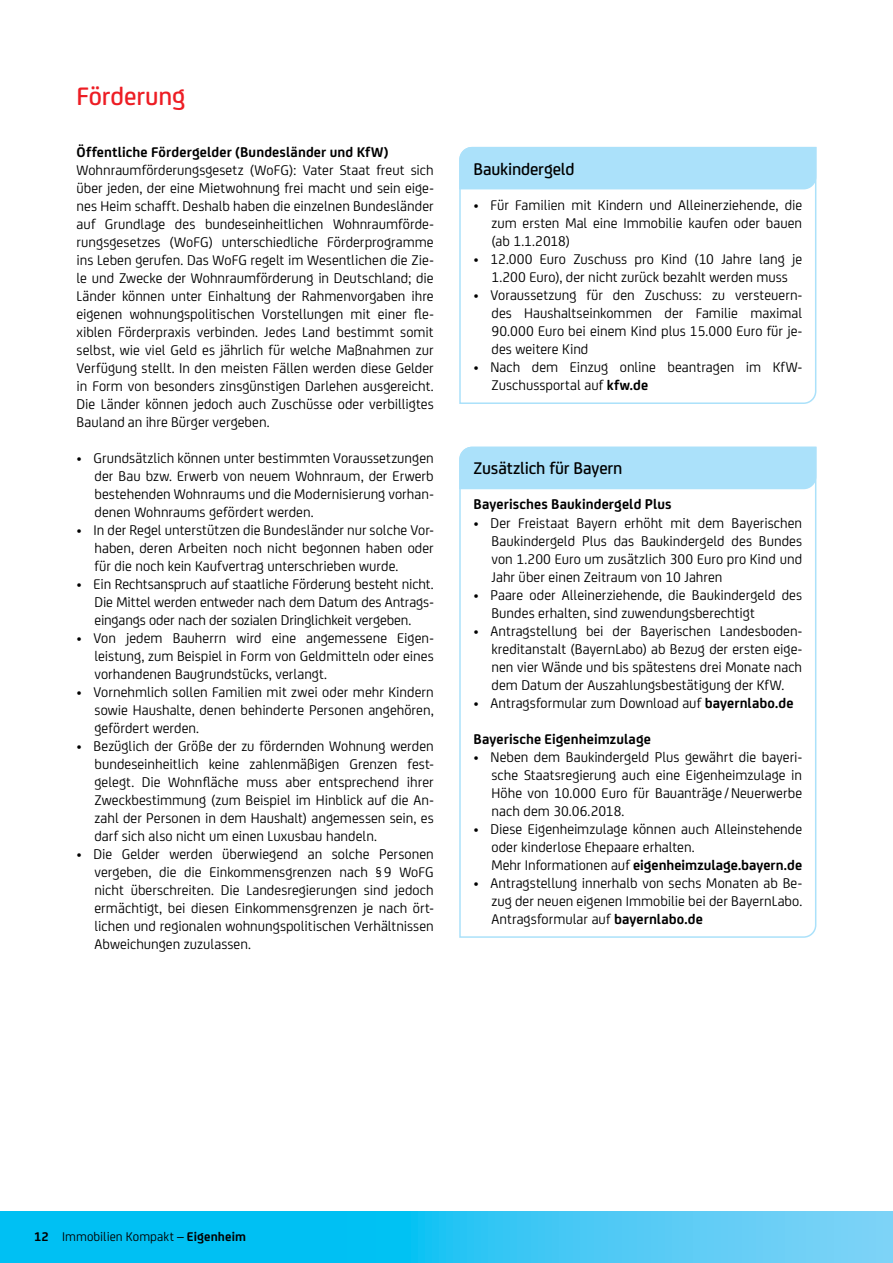
<style>
.page{position:relative;width:893px;height:1263px;background:#fff}
.page>*{position:absolute;margin:0;border:0;box-sizing:border-box;transform-origin:0 0}
.t1{font:500 27px "Uni Credit";letter-spacing:-.005em;color:#ed1d24}
.t2{font:500 18px "Uni Credit";letter-spacing:-.01em;color:#000}
.t3{font:15px/18px "Uni Credit";color:#000;text-align:justify}
.t4{font:700 15px "Uni Credit";letter-spacing:.01em;color:#000}
.t5{font:13.5px "Uni Credit";letter-spacing:.005em;color:#000}
.s1{font-weight:700}
</style>
<div class="page">
<svg style="left:0;top:1212px;width:893px;height:51px;background:#2cc5f4"></svg>
<svg style="left:459px;top:146px;width:358px;height:258px"></svg>
<svg style="left:459px;top:446px;width:358px;height:492px"></svg>
<h1 class="t1" style="left:77px;top:77px;width:110px">Förderung</h1>
<p class="t4" style="left:77px;top:141px;width:314px">Öffentliche Fördergelder (Bundesländer und KfW)</p>
<p class="t3" style="left:77px;top:160px;width:359px">Wohnraumförderungsgesetz (WoFG): Vater Staat freut sich über jeden, der eine Mietwohnung frei macht und sein eige&shy;nes Heim schafft. Deshalb haben die einzelnen Bundesländer auf Grundlage des bundeseinheitlichen Wohnraumförde&shy;rungsgesetzes (WoFG) unterschiedliche Förderprogramme ins Leben gerufen. Das WoFG regelt im Wesentlichen die Zie&shy;le und Zwecke der Wohnraumförderung in Deutschland; die Länder können unter Einhaltung der Rahmenvorgaben ihre eigenen wohnungspolitischen Vorstellungen mit einer fle&shy;xiblen Förderpraxis verbinden. Jedes Land bestimmt somit selbst, wie viel Geld es jährlich für welche Maßnahmen zur Verfügung stellt. In den meisten Fällen werden diese Gelder in Form von besonders zinsgünstigen Darlehen ausgereicht.<br>Die Länder können jedoch auch Zuschüsse oder verbilligtes Bauland an ihre Bürger vergeben.</p>
<p class="t3" style="left:95px;top:448px;width:341px;text-indent:-18px">• Grundsätzlich können unter bestimmten Voraussetzungen der Bau bzw. Erwerb von neuem Wohnraum, der Erwerb bestehenden Wohnraums und die Modernisierung vorhan&shy;denen Wohnraums gefördert werden.</p>
<p class="t3" style="left:95px;top:520px;width:341px;text-indent:-18px">• In der Regel unterstützen die Bundesländer nur solche Vor&shy;haben, deren Arbeiten noch nicht begonnen haben oder für die noch kein Kaufvertrag unterschrieben wurde.</p>
<p class="t3" style="left:95px;top:574px;width:341px;text-indent:-18px">• Ein Rechtsanspruch auf staatliche Förderung besteht nicht.<br>Die Mittel werden entweder nach dem Datum des Antrags&shy;eingangs oder nach der sozialen Dringlichkeit vergeben.</p>
<p class="t3" style="left:95px;top:628px;width:341px;text-indent:-18px">• Von jedem Bauherrn wird eine angemessene Eigen&shy;leistung, zum Beispiel in Form von Geldmitteln oder eines vorhandenen Baugrundstücks, verlangt.</p>
<p class="t3" style="left:95px;top:682px;width:341px;text-indent:-18px">• Vornehmlich sollen Familien mit zwei oder mehr Kindern sowie Haushalte, denen behinderte Personen angehören, gefördert werden.</p>
<p class="t3" style="left:95px;top:736px;width:341px;text-indent:-18px">• Bezüglich der Größe der zu fördernden Wohnung werden bundeseinheitlich keine zahlenmäßigen Grenzen fest&shy;gelegt. Die Wohnfläche muss aber entsprechend ihrer Zweckbestimmung (zum Beispiel im Hinblick auf die An&shy;zahl der Personen in dem Haushalt) angemessen sein, es darf sich also nicht um einen Luxusbau handeln.</p>
<p class="t3" style="left:95px;top:844px;width:341px;text-indent:-18px">• Die Gelder werden überwiegend an solche Personen vergeben, die die Einkommensgrenzen nach §9 WoFG nicht überschreiten. Die Landesregierungen sind jedoch ermächtigt, bei diesen Einkommensgrenzen je nach ört&shy;lichen und regionalen wohnungspolitischen Verhältnissen Abweichungen zuzulassen.</p>
<p class="t2" style="left:473px;top:156px;width:103px">Baukindergeld</p>
<p class="t3" style="left:491px;top:195px;width:312px;text-indent:-18px">• Für Familien mit Kindern und Alleinerziehende, die zum ersten Mal eine Immobilie kaufen oder bauen (ab 1.1.2018)</p>
<p class="t3" style="left:473px;top:249px;width:330px;text-align:center">• 12.000 Euro Zuschuss pro Kind (10 Jahre lang je<br>1.200 Euro), der nicht zurück bezahlt werden muss</p>
<p class="t3" style="left:491px;top:285px;width:312px;text-indent:-18px">• Voraussetzung für den Zuschuss: zu versteuern&shy;des Haushaltseinkommen der Familie maximal 90.000 Euro bei einem Kind plus 15.000 Euro für je&shy;des weitere Kind</p>
<p class="t3" style="left:491px;top:357px;width:312px;text-indent:-18px">• Nach dem Einzug online beantragen im KfW-<br>Zuschussportal auf <span class="s1">kfw.de</span></p>
<p class="t2" style="left:473px;top:455px;width:151px">Zusätzlich für Bayern</p>
<p class="t4" style="left:473px;top:493px;width:200px">Bayerisches Baukindergeld Plus</p>
<p class="t3" style="left:491px;top:513px;width:312px;text-indent:-18px">• Der Freistaat Bayern erhöht mit dem Bayerischen Baukindergeld Plus das Baukindergeld des Bundes von 1.200 Euro um zusätzlich 300 Euro pro Kind und Jahr über einen Zeitraum von 10 Jahren</p>
<p class="t3" style="left:491px;top:585px;width:312px;text-indent:-18px">• Paare oder Alleinerziehende, die Baukindergeld des<br>Bundes erhalten, sind zuwendungsberechtigt</p>
<p class="t3" style="left:491px;top:621px;width:312px;text-indent:-18px">• Antragstellung bei der Bayerischen Landesboden&shy;kreditanstalt (BayernLabo) ab Bezug der ersten eige&shy;nen vier Wände und bis spätestens drei Monate nach dem Datum der Auszahlungsbestätigung der KfW.</p>
<p class="t3" style="left:473px;top:693px;width:322px">• Antragsformular zum Download auf <span class="s1">bayernlabo.de</span></p>
<p class="t4" style="left:473px;top:727px;width:179px">Bayerische Eigenheimzulage</p>
<p class="t3" style="left:491px;top:747px;width:312px;text-indent:-18px">• Neben dem Baukindergeld Plus gewährt die bayeri&shy;sche Staatsregierung auch eine Eigenheimzulage in Höhe von 10.000 Euro für Bauanträge /Neuerwerbe nach dem 30.06.2018.</p>
<p class="t3" style="left:491px;top:819px;width:312px;text-align:left;text-indent:-18px">• Diese Eigenheimzulage können auch Alleinstehende oder kinderlose Ehepaare erhalten.<br>Mehr Informationen auf <span class="s1">eigenheimzulage.bayern.de</span></p>
<p class="t3" style="left:491px;top:873px;width:312px;text-indent:-18px">• Antragstellung innerhalb von sechs Monaten ab Be&shy;zug der neuen eigenen Immobilie bei der BayernLabo.<br>Antragsformular auf <span class="s1">bayernlabo.de</span></p>
<p class="t5" style="left:34px;top:1227px;width:213px"><span class="s1">12</span> Immobilien Kompakt – <span class="s1">Eigenheim</span></p>
</div>
